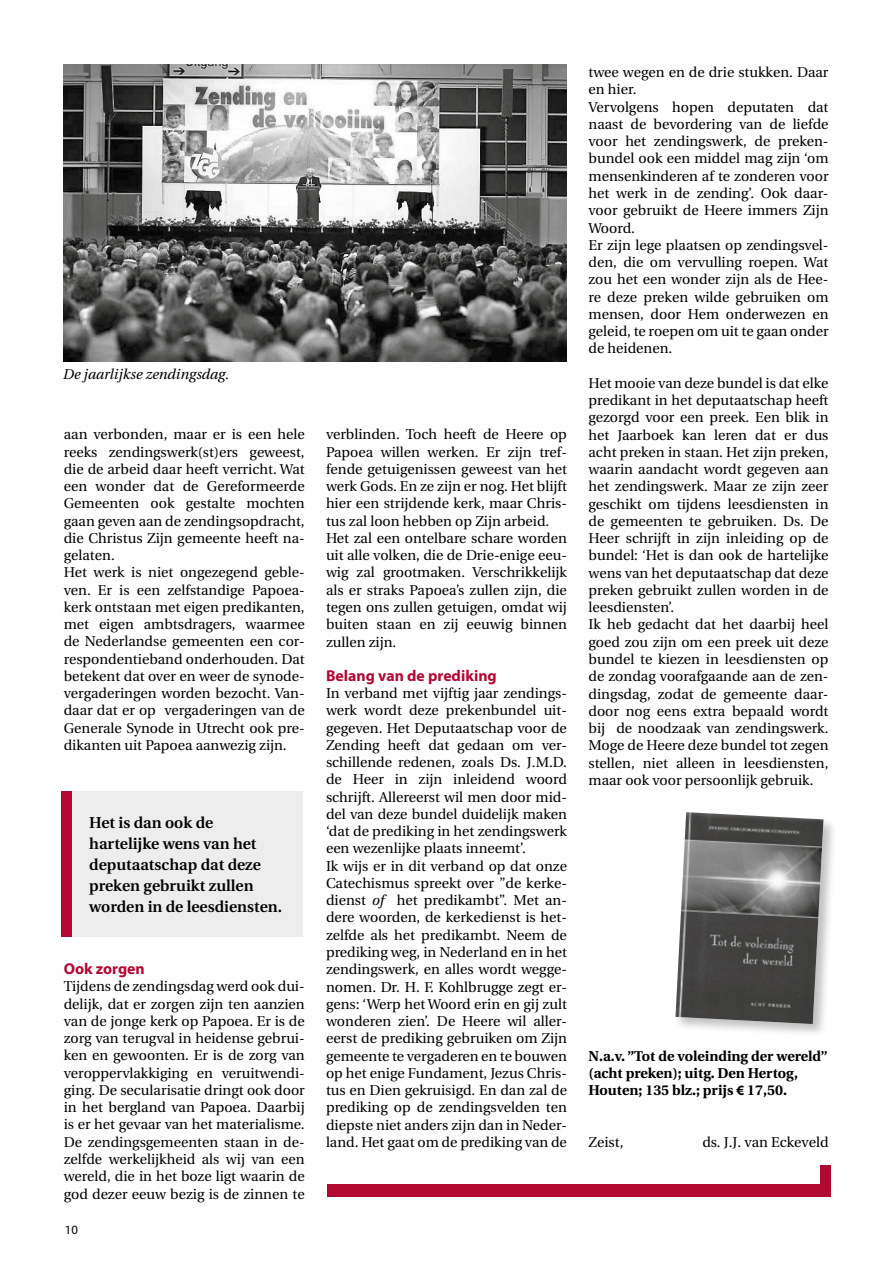
<style>
.page{position:relative;width:893px;height:1263px;background:#fff}
.page>*{position:absolute;margin:0;border:0;box-sizing:border-box;transform-origin:0 0}
.t1{font:600 15.75px/21px "Utopia";color:#000}
.t2{font:700 15.75px "Myriad Pro";color:#b20933}
.t3{font:14.25px/17.2px "Utopia";color:#000}
.t4{font:700 14.25px/17.2px "Utopia";color:#000}
.t5{font:italic 14.25px "Utopia";color:#000}
.t6{font:12.75px "Myriad Pro";color:#000}
.s1{font-style:italic}
.s2{font-family:"Myriad Pro"}
</style>
<div class="page">
<div style="left:674px;top:810px;width:163px;height:228px;background:#000;opacity:.25"></div>
<img style="left:675px;top:812px;width:148px;height:212px">
<img style="left:64px;top:65px;width:502px;height:297px">
<div style="left:62px;top:791px;width:241px;height:146px;background:#ededed"></div>
<div style="left:62px;top:791px;width:10px;height:145px;background:#b20933"></div>
<div style="left:327px;top:1185px;width:503px;height:12px;background:#b20933"></div>
<div style="left:820px;top:1165px;width:10px;height:31px;background:#b20933"></div>
<p class="t5" style="left:63px;top:367px;width:168px">De jaarlijkse zendingsdag.</p>
<p class="t3" style="left:64px;top:426px;width:242px">aan verbonden, maar er is een hele reeks zendingswerk(st)ers geweest, die de arbeid daar heeft verricht. Wat een wonder dat de Gereformeerde Gemeenten ook gestalte mochten gaan geven aan de zendingsopdracht, die Christus Zijn gemeente heeft na&shy;gelaten.<br>Het werk is niet ongezegend geble&shy;ven. Er is een zelfstandige Papoea&shy;kerk ontstaan met eigen predikanten, met eigen ambtsdragers, waarmee de Nederlandse gemeenten een cor&shy;respondentieband onderhouden. Dat betekent dat over en weer de synode&shy;vergaderingen worden bezocht. Van&shy;daar dat er op vergaderingen van de Generale Synode in Utrecht ook pre&shy;dikanten uit Papoea aanwezig zijn.</p>
<p class="t1" style="left:89px;top:812px;width:194px">Het is dan ook de hartelijke wens van het deputaatschap dat deze preken gebruikt zullen worden in de leesdiensten.</p>
<p class="t2" style="left:64px;top:960px;width:83px">Ook zorgen</p>
<p class="t3" style="left:64px;top:978px;width:242px;text-align:justify">Tijdens de zendingsdag werd ook dui&shy;delijk, dat er zorgen zijn ten aanzien van de jonge kerk op Papoea. Er is de zorg van terugval in heidense gebrui&shy;ken en gewoonten. Er is de zorg van veroppervlakkiging en veruitwendi&shy;ging. De secularisatie dringt ook door in het bergland van Papoea. Daarbij is er het gevaar van het materialisme.<br>De zendingsgemeenten staan in de&shy;zelfde werkelijkheid als wij van een wereld, die in het boze ligt waarin de god dezer eeuw bezig is de zinnen te</p>
<p class="t6" style="left:65px;top:1222px;width:15px">10</p>
<p class="t3" style="left:326px;top:426px;width:242px">verblinden. Toch heeft de Heere op Papoea willen werken. Er zijn tref&shy;fende getuigenissen geweest van het werk Gods. En ze zijn er nog. Het blijft hier een strijdende kerk, maar Chris&shy;tus zal loon hebben op Zijn arbeid.<br>Het zal een ontelbare schare worden uit alle volken, die de Drie-enige eeu&shy;wig zal grootmaken. Verschrikkelijk als er straks Papoea’s zullen zijn, die tegen ons zullen getuigen, omdat wij buiten staan en zij eeuwig binnen zullen zijn.</p>
<p class="t2" style="left:326px;top:667px;width:172px">Belang van de prediking</p>
<p class="t3" style="left:326px;top:685px;width:242px">In verband met vijftig jaar zendings&shy;werk wordt deze prekenbundel uit&shy;gegeven. Het Deputaatschap voor de Zending heeft dat gedaan om ver&shy;schillende redenen, zoals Ds. J.M.D. de Heer in zijn inleidend woord schrijft. Allereerst wil men door mid&shy;del van deze bundel duidelijk maken ‘dat de prediking in het zendingswerk een wezenlijke plaats inneemt’.<br>Ik wijs er in dit verband op dat onze Catechismus spreekt over ”de kerke&shy;dienst <span class="s1">of</span> het predikambt”. Met an&shy;dere woorden, de kerkedienst is het&shy;zelfde als het predikambt. Neem de prediking weg, in Nederland en in het zendingswerk, en alles wordt wegge&shy;nomen. Dr. H. F. Kohlbrugge zegt er&shy;gens: ‘Werp het Woord erin en gij zult wonderen zien’. De Heere wil aller&shy;eerst de prediking gebruiken om Zijn gemeente te vergaderen en te bouwen op het enige Fundament, Jezus Chris&shy;tus en Dien gekruisigd. En dan zal de prediking op de zendingsvelden ten diepste niet anders zijn dan in Neder&shy;land. Het gaat om de prediking van de</p>
<p class="t3" style="left:588px;top:64px;width:242px">twee wegen en de drie stukken. Daar en hier.<br>Vervolgens hopen deputaten dat naast de bevordering van de liefde voor het zendingswerk, de preken&shy;bundel ook een middel mag zijn ‘om mensenkinderen af te zonderen voor het werk in de zending’. Ook daar&shy;voor gebruikt de Heere immers Zijn<br>Woord.<br>Er zijn lege plaatsen op zendingsvel&shy;den, die om vervulling roepen. Wat zou het een wonder zijn als de Hee&shy;re deze preken wilde gebruiken om mensen, door Hem onderwezen en geleid, te roepen om uit te gaan onder de heidenen.</p>
<p class="t3" style="left:588px;top:375px;width:242px">Het mooie van deze bundel is dat elke predikant in het deputaatschap heeft gezorgd voor een preek. Een blik in het Jaarboek kan leren dat er dus acht preken in staan. Het zijn preken, waarin aandacht wordt gegeven aan het zendingswerk. Maar ze zijn zeer geschikt om tijdens leesdiensten in de gemeenten te gebruiken. Ds. De Heer schrijft in zijn inleiding op de bundel: ‘Het is dan ook de hartelijke wens van het deputaatschap dat deze preken gebruikt zullen worden in de leesdiensten’.<br>Ik heb gedacht dat het daarbij heel goed zou zijn om een preek uit deze bundel te kiezen in leesdiensten op de zondag voorafgaande aan de zen&shy;dingsdag, zodat de gemeente daar&shy;door nog eens extra bepaald wordt bij de noodzaak van zendingswerk.<br>Moge de Heere deze bundel tot zegen stellen, niet alleen in leesdiensten, maar ook voor persoonlijk gebruik.</p>
<p class="t4" style="left:588px;top:1047px;width:241px">N.a.v. ”Tot de voleinding der wereld” (acht preken); uitg. Den Hertog,<br>Houten; 135 blz.; prijs <span class="s2">€</span> 17,50.</p>
<p class="t3" style="left:588px;top:1134px;width:36px">Zeist,</p>
<p class="t3" style="left:702px;top:1134px;width:128px">ds. J.J. van Eckeveld</p>
</div>
